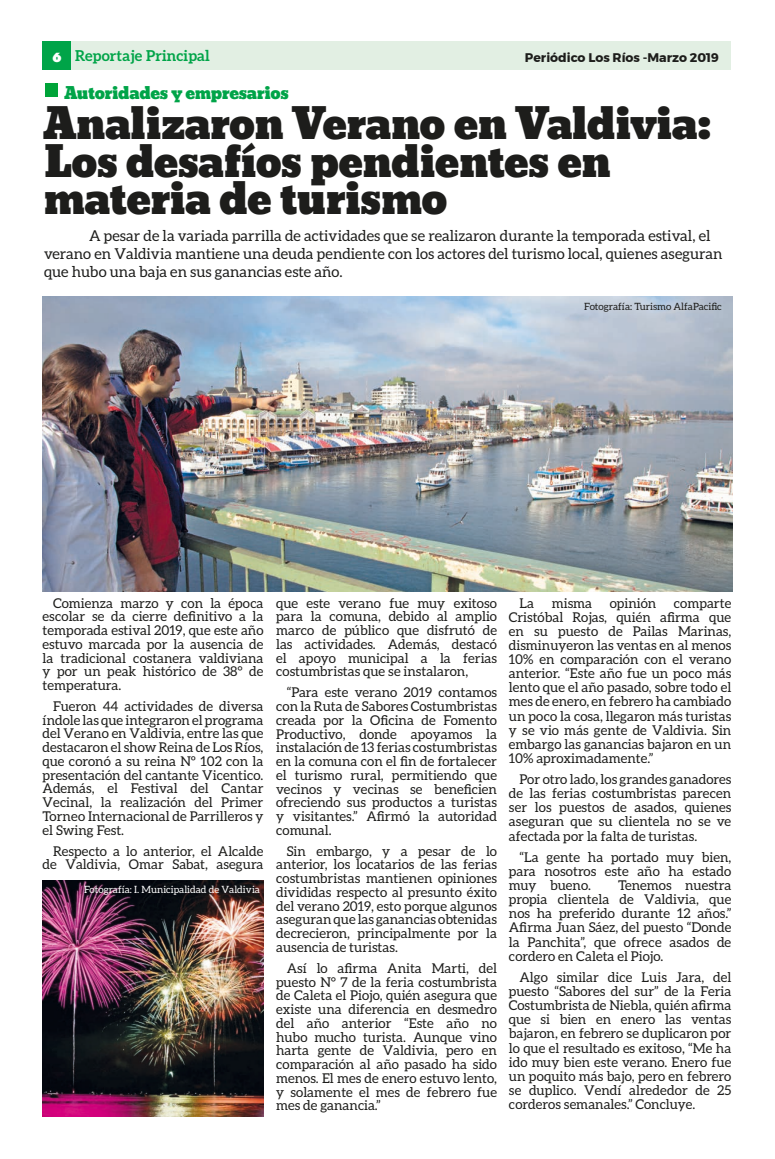
<style>
.page{position:relative;width:775px;height:1159px;background:#fff}
.page>*{position:absolute;margin:0;border:0;box-sizing:border-box;transform-origin:0 0}
.t1{font:41.25px/37.5px "Bevan";letter-spacing:-.02em;color:#1d1d1b}
.t2{font:16.25px "Bevan";letter-spacing:-.02em;color:#00a448}
.t3{font:15px/18px "Aleo";color:#1d1d1b}
.t4{font:700 15px "Aleo";letter-spacing:.01em;color:#00a448}
.t5{font:13.5px/13.8px "Aleo";color:#1d1d1b;text-align:justify}
.t6{font:700 12.5px "Montserrat";color:#1d1d1b}
.t7{font:10px "Aleo";color:#fff}
.t8{font:10px "Aleo";color:#1d1d1b}
.s1{font-family:"Bevan";font-weight:400;font-size:13.75px;color:#fff}
</style>
<div class="page">
<div style="left:43px;top:42px;width:687px;height:28px;background:#e2efe3"></div>
<div style="left:43px;top:42px;width:28px;height:28px;background:#00a448"></div>
<img style="left:43px;top:296px;width:688px;height:296px">
<div style="left:45px;top:84px;width:12px;height:13px;background:#00a439"></div>
<img style="left:43px;top:880px;width:220px;height:236px">
<p class="t4" style="left:53px;top:47px;width:159px"><span class="s1">6</span> Reportaje Principal</p>
<p class="t6" style="left:524px;top:47px;width:196px">Periódico Los Ríos -Marzo 2019</p>
<p class="t2" style="left:64px;top:80px;width:226px">Autoridades y empresarios</p>
<h1 class="t1" style="left:44px;top:106px;width:669px">Analizaron Verano en Valdivia:<br>Los desafíos pendientes en materia de turismo</h1>
<p class="t3" style="left:44px;top:226px;width:679px;text-indent:45px">A pesar de la variada parrilla de actividades que se realizaron durante la temporada estival, el verano en Valdivia mantiene una deuda pendiente con los actores del turismo local, quienes aseguran que hubo una baja en sus ganancias este año.</p>
<p class="t8" style="left:584px;top:301px;width:139px">Fotografía: Turismo AlfaPacific</p>
<p class="t5" style="left:43px;top:595px;width:222px;text-indent:11px">Comienza marzo y con la época escolar se da cierre definitivo a la temporada estival 2019, que este año estuvo marcada por la ausencia de la tradicional costanera valdiviana y por un peak histórico de 38° de temperatura.</p>
<p class="t5" style="left:43px;top:699px;width:222px;text-indent:11px">Fueron 44 actividades de diversa índole las que integraron el programa del Verano en Valdivia, entre las que destacaron el show Reina de Los Ríos, que coronó a su reina Nº 102 con la presentación del cantante Vicentico.<br>Además, el Festival del Cantar Vecinal, la realización del Primer Torneo Internacional de Parrilleros y el Swing Fest.</p>
<p class="t5" style="left:43px;top:843px;width:222px;text-align:right">Respecto a lo anterior, el Alcalde de Valdivia, Omar Sabat, asegura</p>
<p class="t7" style="left:84px;top:883px;width:177px">Fotografía: I. Municipalidad de Valdivia</p>
<p class="t5" style="left:276px;top:596px;width:222px">que este verano fue muy exitoso para la comuna, debido al amplio marco de público que disfrutó de las actividades. Además, destacó el apoyo municipal a la ferias costumbristas que se instalaron,</p>
<p class="t5" style="left:276px;top:685px;width:222px;text-indent:11px">“Para este verano 2019 contamos con la Ruta de Sabores Costumbristas creada por la Oficina de Fomento Productivo, donde apoyamos la instalación de 13 ferias costumbristas en la comuna con el fin de fortalecer el turismo rural, permitiendo que vecinos y vecinas se beneficien ofreciendo sus productos a turistas y visitantes.” Afirmó la autoridad comunal.</p>
<p class="t5" style="left:276px;top:844px;width:222px;text-indent:11px">Sin embargo, y a pesar de lo anterior, los locatarios de las ferias costumbristas mantienen opiniones divididas respecto al presunto éxito del verano 2019, esto porque algunos aseguran que las ganancias obtenidas decrecieron, principalmente por la ausencia de turistas.</p>
<p class="t5" style="left:276px;top:961px;width:222px;text-indent:11px">Así lo afirma Anita Marti, del puesto N° 7 de la feria costumbrista de Caleta el Piojo, quién asegura que existe una diferencia en desmedro del año anterior “Este año no hubo mucho turista. Aunque vino harta gente de Valdivia, pero en comparación al año pasado ha sido menos. El mes de enero estuvo lento, y solamente el mes de febrero fue mes de ganancia.”</p>
<p class="t5" style="left:519px;top:595px;width:16px">La</p>
<p class="t5" style="left:551px;top:595px;width:42px">misma</p>
<p class="t5" style="left:609px;top:595px;width:48px">opinión</p>
<p class="t5" style="left:508px;top:595px;width:224px;line-height:14.1px;text-indent:165px">comparte Cristóbal Rojas, quién afirma que en su puesto de Pailas Marinas, disminuyeron las ventas en al menos 10% en comparación con el verano anterior. “Este año fue un poco más lento que el año pasado, sobre todo el mes de enero, en febrero ha cambiado un poco la cosa, llegaron más turistas y se vio más gente de Valdivia. Sin embargo las ganancias bajaron en un 10% aproximadamente.”</p>
<p class="t5" style="left:508px;top:772px;width:224px;line-height:14.1px;text-indent:11px">Por otro lado, los grandes ganadores de las ferias costumbristas parecen ser los puestos de asados, quienes aseguran que su clientela no se ve afectada por la falta de turistas.</p>
<p class="t5" style="left:508px;top:850px;width:224px;line-height:14.1px;text-indent:11px">“La gente ha portado muy bien, para nosotros este año ha estado muy bueno.</p>
<p class="t5" style="left:508px;top:878px;width:224px;line-height:14.1px;text-indent:109px">Tenemos nuestra propia clientela de Valdivia, que nos ha preferido durante 12 años.” Afirma Juan Sáez, del puesto “Donde la Panchita”, que ofrece asados de cordero en Caleta el Piojo.</p>
<p class="t5" style="left:508px;top:970px;width:224px;line-height:14.1px;text-indent:11px">Algo similar dice Luis Jara, del puesto “Sabores del sur” de la Feria Costumbrista de Niebla, quién afirma que si bien en enero las ventas bajaron, en febrero se duplicaron por lo que el resultado es exitoso, “Me ha ido muy bien este verano. Enero fue un poquito más bajo, pero en febrero se duplico. Vendí alrededor de 25 corderos semanales.” Concluye.</p>
</div>
